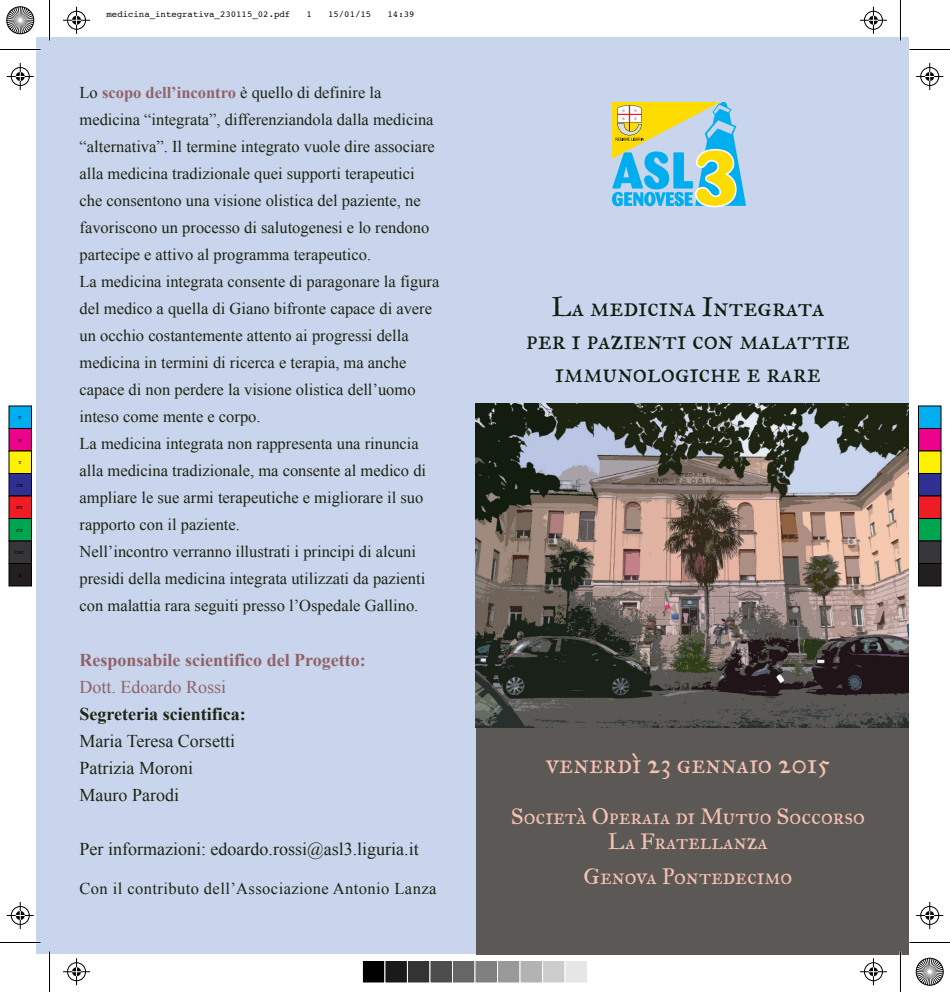
<style>
.page{position:relative;width:950px;height:992px;background:#fff}
.page>*{position:absolute;margin:0;border:0;box-sizing:border-box;transform-origin:0 0}
.t1{font:27px/33px "IM FELL Great Primer SC";color:#121d10;text-align:center}
.t2{font:27px "IM FELL Great Primer SC";color:#f7c2b2}
.t3{font:22.5px/25.5px "IM FELL Great Primer SC";color:#f7c2b2;text-align:center}
.t4{font:18px/27px "Times New Roman";color:#1e2412}
.t5{font:700 18px "Times New Roman";color:#916267}
.t6{font:700 18px "Times New Roman";color:#1e2412}
.t7{font:18px "Times New Roman";color:#916267}
.t8{font:16.5px/27px "Times New Roman";color:#1e2412}
.t9{font:16.5px "Times New Roman";letter-spacing:.025em;color:#1e2412}
.t10{font:9px "Courier";color:#000}
.t11{font:5.25px "Courier";color:#000}
.s1{font-weight:700;color:#916267}
</style>
<div class="page">
<div style="left:37px;top:37px;width:871px;height:917px;background:#c8d5ec"></div>
<div style="left:476px;top:680px;width:433px;height:275px;background:#5b5855"></div>
<img style="left:475px;top:404px;width:432px;height:324px">
<svg style="left:612px;top:101px;width:134px;height:107px"></svg>
<hr style="left:0;top:941px;width:40px;height:2px;background:#fff">
<hr style="left:899px;top:0;width:2px;height:40px;background:#fff">
<hr style="left:899px;top:951px;width:2px;height:41px;background:#fff">
<hr style="left:0;top:49px;width:40px;height:1px;background:#000">
<hr style="left:909px;top:49px;width:40px;height:1px;background:#000">
<hr style="left:0;top:942px;width:40px;height:1px;background:#000">
<hr style="left:909px;top:942px;width:40px;height:1px;background:#000">
<hr style="left:49px;top:0;width:1px;height:40px;background:#000">
<hr style="left:49px;top:951px;width:1px;height:41px;background:#000">
<hr style="left:900px;top:0;width:1px;height:40px;background:#000">
<hr style="left:900px;top:951px;width:1px;height:41px;background:#000">
<svg style="left:63px;top:7px;width:27px;height:27px"></svg>
<svg style="left:859px;top:7px;width:27px;height:27px"></svg>
<svg style="left:63px;top:958px;width:27px;height:27px"></svg>
<svg style="left:859px;top:958px;width:27px;height:27px"></svg>
<svg style="left:7px;top:63px;width:27px;height:27px"></svg>
<svg style="left:7px;top:902px;width:27px;height:27px"></svg>
<svg style="left:916px;top:63px;width:27px;height:27px"></svg>
<svg style="left:916px;top:902px;width:27px;height:27px"></svg>
<div style="left:9px;top:406px;width:23px;height:22px;background:#00aeef"></div>
<div style="left:9px;top:406px;width:23px;height:23px;border:1px solid #000"></div>
<div style="left:9px;top:428px;width:23px;height:23px;background:#ed028c"></div>
<div style="left:9px;top:428px;width:23px;height:23px;border:1px solid #000"></div>
<div style="left:9px;top:451px;width:23px;height:22px;background:#fff101"></div>
<div style="left:9px;top:451px;width:23px;height:23px;border:1px solid #000"></div>
<div style="left:9px;top:473px;width:23px;height:23px;background:#2e3092"></div>
<div style="left:9px;top:473px;width:23px;height:23px;border:1px solid #000"></div>
<div style="left:9px;top:496px;width:23px;height:22px;background:#ee1d23"></div>
<div style="left:9px;top:496px;width:23px;height:23px;border:1px solid #000"></div>
<div style="left:9px;top:518px;width:23px;height:23px;background:#00a54f"></div>
<div style="left:9px;top:518px;width:23px;height:23px;border:1px solid #000"></div>
<div style="left:9px;top:541px;width:23px;height:22px;background:#363539"></div>
<div style="left:9px;top:541px;width:23px;height:23px;border:1px solid #000"></div>
<div style="left:9px;top:563px;width:23px;height:23px;background:#231f20"></div>
<div style="left:9px;top:563px;width:23px;height:23px;border:1px solid #000"></div>
<div style="left:918px;top:406px;width:22px;height:22px;background:#00aeef"></div>
<div style="left:918px;top:406px;width:23px;height:23px;border:1px solid #000"></div>
<div style="left:918px;top:428px;width:22px;height:23px;background:#ed028c"></div>
<div style="left:918px;top:428px;width:23px;height:23px;border:1px solid #000"></div>
<div style="left:918px;top:451px;width:22px;height:22px;background:#fff101"></div>
<div style="left:918px;top:451px;width:23px;height:23px;border:1px solid #000"></div>
<div style="left:918px;top:473px;width:22px;height:23px;background:#2e3092"></div>
<div style="left:918px;top:473px;width:23px;height:23px;border:1px solid #000"></div>
<div style="left:918px;top:496px;width:22px;height:22px;background:#ee1d23"></div>
<div style="left:918px;top:496px;width:23px;height:23px;border:1px solid #000"></div>
<div style="left:918px;top:518px;width:22px;height:23px;background:#00a54f"></div>
<div style="left:918px;top:518px;width:23px;height:23px;border:1px solid #000"></div>
<div style="left:918px;top:541px;width:22px;height:22px;background:#363539"></div>
<div style="left:918px;top:541px;width:23px;height:23px;border:1px solid #000"></div>
<div style="left:918px;top:563px;width:22px;height:23px;background:#231f20"></div>
<div style="left:918px;top:563px;width:23px;height:23px;border:1px solid #000"></div>
<div style="left:362px;top:960px;width:23px;height:23px;background:#000"></div>
<div style="left:362px;top:960px;width:23px;height:23px;border:1px solid #fff"></div>
<div style="left:385px;top:960px;width:22px;height:23px;background:#1a1a1a"></div>
<div style="left:384px;top:960px;width:24px;height:23px;border:1px solid #fff"></div>
<div style="left:407px;top:960px;width:23px;height:23px;background:#333"></div>
<div style="left:407px;top:960px;width:23px;height:23px;border:1px solid #fff"></div>
<div style="left:430px;top:960px;width:22px;height:23px;background:#4d4d4d"></div>
<div style="left:429px;top:960px;width:24px;height:23px;border:1px solid #fff"></div>
<div style="left:452px;top:960px;width:23px;height:23px;background:#666"></div>
<div style="left:452px;top:960px;width:23px;height:23px;border:1px solid #fff"></div>
<div style="left:475px;top:960px;width:22px;height:23px;background:#808080"></div>
<div style="left:474px;top:960px;width:24px;height:23px;border:1px solid #fff"></div>
<div style="left:497px;top:960px;width:23px;height:23px;background:#999"></div>
<div style="left:497px;top:960px;width:23px;height:23px;border:1px solid #fff"></div>
<div style="left:520px;top:960px;width:22px;height:23px;background:#b3b3b3"></div>
<div style="left:519px;top:960px;width:24px;height:23px;border:1px solid #fff"></div>
<div style="left:542px;top:960px;width:23px;height:23px;background:#ccc"></div>
<div style="left:542px;top:960px;width:23px;height:23px;border:1px solid #fff"></div>
<div style="left:565px;top:960px;width:22px;height:23px;background:#e6e6e6"></div>
<div style="left:564px;top:960px;width:24px;height:23px;border:1px solid #fff"></div>
<svg style="left:6px;top:6px;width:29px;height:29px"></svg>
<svg style="left:915px;top:957px;width:29px;height:29px"></svg>
<p class="t11" style="left:18px;top:413px;width:5px">C</p>
<p class="t11" style="left:18px;top:436px;width:5px">M</p>
<p class="t11" style="left:18px;top:458px;width:5px">Y</p>
<p class="t11" style="left:17px;top:481px;width:8px">CM</p>
<p class="t11" style="left:17px;top:503px;width:8px">MY</p>
<p class="t11" style="left:17px;top:526px;width:8px">CY</p>
<p class="t11" style="left:15px;top:548px;width:11px">CMY</p>
<p class="t11" style="left:18px;top:571px;width:5px">K</p>
<p class="t10" style="left:106px;top:7px;width:185px">medicina_integrativa_230115_02.pdf</p>
<p class="t10" style="left:306px;top:7px;width:7px">1</p>
<p class="t10" style="left:328px;top:7px;width:45px">15/01/15</p>
<p class="t10" style="left:387px;top:7px;width:28px">14:39</p>
<p class="t8" style="left:80px;top:79px;width:361px">Lo <span class="s1">scopo dell’incontro</span> è quello di definire la medicina “integrata”, differenziandola dalla medicina “alternativa”. Il termine integrato vuole dire associare alla medicina tradizionale quei supporti terapeutici che consentono una visione olistica del paziente, ne favoriscono un processo di salutogenesi e lo rendono partecipe e attivo al programma terapeutico.<br>La medicina integrata consente di paragonare la figura del medico a quella di Giano bifronte capace di avere un occhio costantemente attento ai progressi della medicina in termini di ricerca e terapia, ma anche capace di non perdere la visione olistica dell’uomo inteso come mente e corpo.<br>La medicina integrata non rappresenta una rinuncia alla medicina tradizionale, ma consente al medico di ampliare le sue armi terapeutiche e migliorare il suo rapporto con il paziente.<br>Nell’incontro verranno illustrati i principi di alcuni presidi della medicina integrata utilizzati da pazienti con malattia rara seguiti presso l’Ospedale Gallino.</p>
<p class="t5" style="left:80px;top:647px;width:288px">Responsabile scientifico del Progetto:</p>
<p class="t7" style="left:80px;top:674px;width:148px">Dott. Edoardo Rossi</p>
<p class="t6" style="left:80px;top:701px;width:168px">Segreteria scientifica:</p>
<p class="t4" style="left:80px;top:727px;width:157px">Maria Teresa Corsetti<br>Patrizia Moroni<br>Mauro Parodi</p>
<p class="t4" style="left:80px;top:835px;width:341px">Per informazioni: edoardo.rossi@asl3.liguria.it</p>
<p class="t9" style="left:80px;top:877px;width:358px">Con il contributo dell’Associazione Antonio Lanza</p>
<h1 class="t1" style="left:526px;top:291px;width:325px">La medicina Integrata<br>per i pazienti con malattie immunologiche e rare</h1>
<h1 class="t2" style="left:546px;top:747px;width:285px">venerdì 23 gennaio 2015</h1>
<h2 class="t3" style="left:510px;top:803px;width:356px">Società Operaia di Mutuo Soccorso<br>La Fratellanza</h2>
<h2 class="t3" style="left:583px;top:863px;width:210px">Genova Pontedecimo</h2>
</div>
